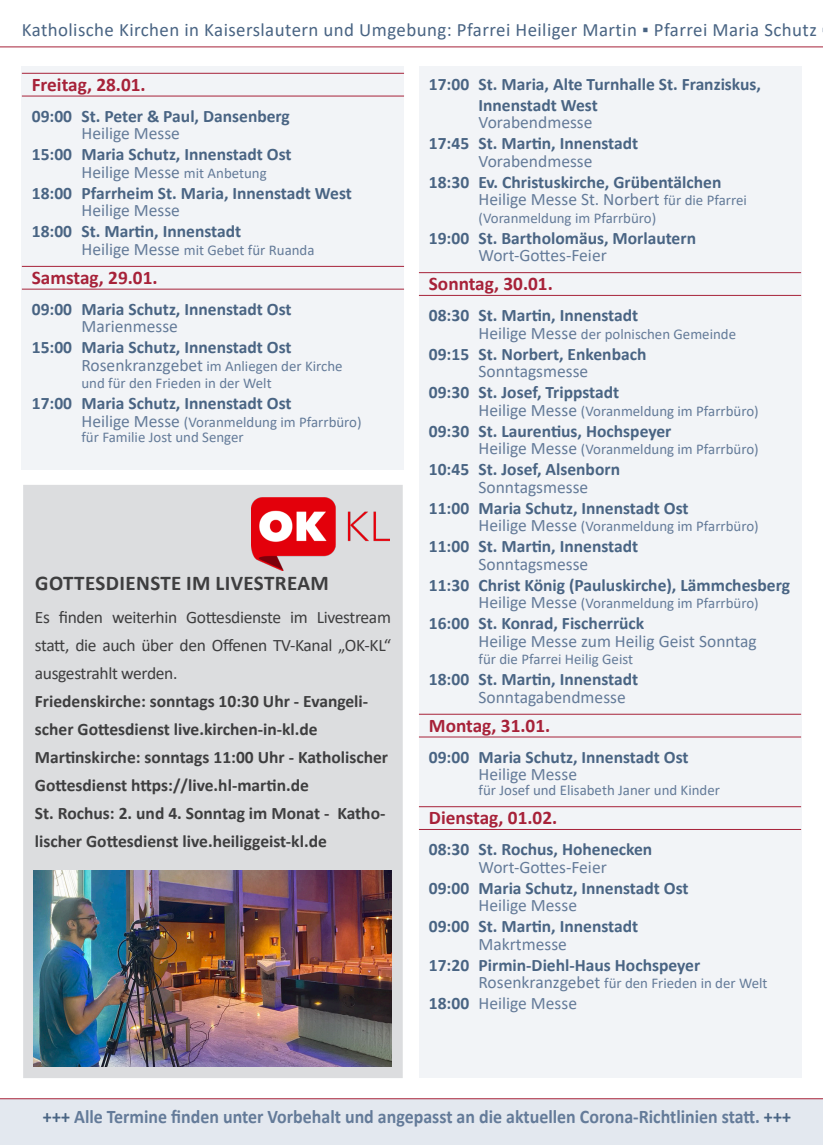
<style>
.page{position:relative;width:823px;height:1145px;background:#fff}
.page>*{position:absolute;margin:0;border:0;box-sizing:border-box;transform-origin:0 0}
.t1{font:700 21px "Calibri";letter-spacing:.02em;color:#3e3e3f}
.t2{font:700 19.25px "Calibri";color:#647b99;scale:.93 1}
.TagDatum{font:700 19.25px "Calibri";color:#a72239}
.t3{font:18.9px "Calibri";letter-spacing:.02em;color:#496483}
.Uhrzeit_Kirche{font:700 17.5px/21px "Calibri";color:#496483}
.Messe{font:17.5px "Calibri";color:#647b99}
.t4{font:700 17.5px/28px "Calibri";color:#3e3e3f}
.t5{font:17.5px/28px "Calibri";letter-spacing:-.02em;color:#3e3e3f;text-align:justify}
.Uhrzeit_Kirche-2{font:17.5px "Calibri";color:#647b99}
.Messe-2{font:14.88px "Calibri";color:#647b99}
.Zusatztext{font:14.88px "Calibri";color:#647b99}
.s1{font-size:14.88px}
.s2{font-size:17.5px}
.s3{font-weight:700;color:#496483}
.s4{color:#496483}
</style>
<div class="page">
<div style="left:22px;top:67px;width:382px;height:403px;background:#f2f4f7"></div>
<div style="left:419px;top:67px;width:382px;height:1011px;background:#f2f4f7"></div>
<hr style="left:22px;top:73px;width:382px;height:1px;background:#a72239">
<hr style="left:22px;top:96px;width:382px;height:1px;background:#a72239">
<hr style="left:22px;top:266px;width:382px;height:1px;background:#a72239">
<hr style="left:22px;top:289px;width:382px;height:1px;background:#a72239">
<hr style="left:419px;top:272px;width:382px;height:1px;background:#a72239">
<hr style="left:419px;top:295px;width:382px;height:1px;background:#a72239">
<hr style="left:419px;top:714px;width:382px;height:1px;background:#a72239">
<hr style="left:419px;top:737px;width:382px;height:1px;background:#a72239">
<hr style="left:419px;top:806px;width:382px;height:1px;background:#a72239">
<hr style="left:419px;top:829px;width:382px;height:1px;background:#a72239">
<div style="left:0;top:1099px;width:823px;height:46px;background:#e3e8ef"></div>
<hr style="left:0;top:1098px;width:823px;height:1px;background:#a72239">
<hr style="left:0;top:47px;width:823px;height:1px;background:#a72239">
<div style="left:24px;top:486px;width:378px;height:591px;background:#dcdddf"></div>
<div style="left:23px;top:485px;width:380px;height:593px;border:2px solid #dcdddf"></div>
<img style="left:33px;top:870px;width:358px;height:196px">
<img style="left:252px;top:498px;width:137px;height:72px">
<p class="t3" style="left:22px;top:17px;width:796px">Katholische Kirchen in Kaiserslautern und Umgebung: Pfarrei Heiliger Martin ▪ Pfarrei Maria Schutz</p>
<p class="TagDatum" style="left:32px;top:71px;width:115px">Freitag, 28.01.</p>
<p class="Uhrzeit_Kirche" style="left:32px;top:105px;width:259px">09:00 St. Peter &amp; Paul, Dansenberg</p>
<p class="Messe" style="left:81px;top:121px;width:100px">Heilige Messe</p>
<p class="Uhrzeit_Kirche" style="left:32px;top:144px;width:261px">15:00 Maria Schutz, Innenstadt Ost</p>
<p class="Messe" style="left:81px;top:160px;width:187px">Heilige Messe <span class="s1">mit Anbetung</span></p>
<p class="Uhrzeit_Kirche" style="left:32px;top:182px;width:321px">18:00 Pfarrheim St. Maria, Innenstadt West</p>
<p class="Messe" style="left:81px;top:198px;width:100px">Heilige Messe</p>
<p class="Uhrzeit_Kirche" style="left:32px;top:221px;width:211px">18:00 St. Martin, Innenstadt</p>
<p class="Messe-2" style="left:81px;top:240px;width:234px"><span class="s2">Heilige Messe</span> mit Gebet für Ruanda</p>
<p class="TagDatum" style="left:32px;top:264px;width:127px">Samstag, 29.01.</p>
<p class="Uhrzeit_Kirche" style="left:32px;top:298px;width:261px">09:00 Maria Schutz, Innenstadt Ost</p>
<p class="Messe" style="left:81px;top:314px;width:98px">Marienmesse</p>
<p class="Uhrzeit_Kirche" style="left:32px;top:337px;width:261px">15:00 Maria Schutz, Innenstadt Ost</p>
<p class="Messe-2" style="left:81px;top:356px;width:263px"><span class="s2">Rosenkranzgebet</span> im Anliegen der Kirche</p>
<p class="Messe-2" style="left:81px;top:373px;width:192px">und für den Frieden in der Welt</p>
<p class="Uhrzeit_Kirche" style="left:32px;top:393px;width:261px">17:00 Maria Schutz, Innenstadt Ost</p>
<p class="Messe-2" style="left:81px;top:412px;width:282px"><span class="s2">Heilige Messe</span> (Voranmeldung im Pfarrbüro)</p>
<p class="Zusatztext" style="left:81px;top:426px;width:164px">für Familie Jost und Senger</p>
<p class="Uhrzeit_Kirche" style="left:478px;top:73px;width:284px;text-indent:-50px">17:00 St. Maria, Alte Turnhalle St. Franziskus,<br>Innenstadt West</p>
<p class="Messe" style="left:478px;top:110px;width:115px">Vorabendmesse</p>
<p class="Uhrzeit_Kirche" style="left:429px;top:133px;width:211px">17:45 St. Martin, Innenstadt</p>
<p class="Messe" style="left:478px;top:149px;width:115px">Vorabendmesse</p>
<p class="Uhrzeit_Kirche" style="left:429px;top:171px;width:294px">18:30 Ev. Christuskirche, Grübentälchen</p>
<p class="Messe" style="left:478px;top:187px;width:270px">Heilige Messe St. Norbert <span class="s1">für die Pfarrei</span></p>
<p class="Messe-2" style="left:478px;top:207px;width:179px">(Voranmeldung im Pfarrbüro)</p>
<p class="Uhrzeit_Kirche" style="left:429px;top:227px;width:269px">19:00 St. Bartholomäus, Morlautern</p>
<p class="Messe" style="left:478px;top:243px;width:130px">Wort-Gottes-Feier</p>
<p class="TagDatum" style="left:429px;top:270px;width:125px">Sonntag, 30.01.</p>
<p class="Uhrzeit_Kirche" style="left:429px;top:305px;width:211px">08:30 St. Martin, Innenstadt</p>
<p class="Messe-2" style="left:478px;top:323px;width:259px"><span class="s2">Heilige Messe</span> der polnischen Gemeinde</p>
<p class="Uhrzeit_Kirche" style="left:429px;top:343px;width:219px">09:15 St. Norbert, Enkenbach</p>
<p class="Messe" style="left:478px;top:359px;width:111px">Sonntagsmesse</p>
<p class="Uhrzeit_Kirche" style="left:429px;top:382px;width:192px">09:30 St. Josef, Trippstadt</p>
<p class="Messe-2" style="left:478px;top:400px;width:282px"><span class="s2">Heilige Messe</span> (Voranmeldung im Pfarrbüro)</p>
<p class="Uhrzeit_Kirche" style="left:429px;top:420px;width:244px">09:30 St. Laurentius, Hochspeyer</p>
<p class="Messe-2" style="left:478px;top:439px;width:282px"><span class="s2">Heilige Messe</span> (Voranmeldung im Pfarrbüro)</p>
<p class="Uhrzeit_Kirche" style="left:429px;top:459px;width:193px">10:45 St. Josef, Alsenborn</p>
<p class="Messe" style="left:478px;top:475px;width:111px">Sonntagsmesse</p>
<p class="Uhrzeit_Kirche" style="left:429px;top:497px;width:261px">11:00 Maria Schutz, Innenstadt Ost</p>
<p class="Messe-2" style="left:478px;top:516px;width:282px"><span class="s2">Heilige Messe</span> (Voranmeldung im Pfarrbüro)</p>
<p class="Uhrzeit_Kirche" style="left:429px;top:536px;width:211px">11:00 St. Martin, Innenstadt</p>
<p class="Messe" style="left:478px;top:552px;width:111px">Sonntagsmesse</p>
<p class="Uhrzeit_Kirche" style="left:429px;top:574px;width:362px">11:30 Christ König (Pauluskirche), Lämmchesberg</p>
<p class="Messe-2" style="left:478px;top:593px;width:282px"><span class="s2">Heilige Messe</span> (Voranmeldung im Pfarrbüro)</p>
<p class="Uhrzeit_Kirche" style="left:429px;top:613px;width:217px">16:00 St. Konrad, Fischerrück</p>
<p class="Messe" style="left:478px;top:629px;width:280px">Heilige Messe zum Heilig Geist Sonntag</p>
<p class="Messe-2" style="left:478px;top:649px;width:156px">für die Pfarrei Heilig Geist</p>
<p class="Uhrzeit_Kirche" style="left:429px;top:669px;width:211px">18:00 St. Martin, Innenstadt</p>
<p class="Messe" style="left:478px;top:685px;width:149px">Sonntagabendmesse</p>
<p class="TagDatum" style="left:429px;top:712px;width:123px">Montag, 31.01.</p>
<p class="Uhrzeit_Kirche" style="left:429px;top:746px;width:261px">09:00 Maria Schutz, Innenstadt Ost</p>
<p class="Messe" style="left:478px;top:762px;width:100px">Heilige Messe</p>
<p class="Zusatztext" style="left:478px;top:780px;width:243px">für Josef und Elisabeth Janer und Kinder</p>
<p class="TagDatum" style="left:429px;top:804px;width:130px">Dienstag, 01.02.</p>
<p class="Uhrzeit_Kirche" style="left:429px;top:839px;width:225px">08:30 St. Rochus, Hohenecken</p>
<p class="Messe" style="left:478px;top:855px;width:130px">Wort-Gottes-Feier</p>
<p class="Uhrzeit_Kirche" style="left:429px;top:877px;width:261px">09:00 Maria Schutz, Innenstadt Ost</p>
<p class="Messe" style="left:478px;top:893px;width:100px">Heilige Messe</p>
<p class="Uhrzeit_Kirche" style="left:429px;top:916px;width:211px">09:00 St. Martin, Innenstadt</p>
<p class="Messe" style="left:478px;top:932px;width:90px">Makrtmesse</p>
<p class="Uhrzeit_Kirche" style="left:429px;top:954px;width:273px">17:20 Pirmin-Diehl-Haus Hochspeyer</p>
<p class="Messe-2" style="left:478px;top:973px;width:290px"><span class="s2">Rosenkranzgebet</span> für den Frieden in der Welt</p>
<p class="Uhrzeit_Kirche-2" style="left:429px;top:991px;width:150px"><span class="s3">18:00</span> Heilige Messe</p>
<p class="t1" style="left:35px;top:568px;width:295px">GOTTESDIENSTE IM LIVESTREAM</p>
<p class="t5" style="left:35px;top:603px;width:357px">Es finden weiterhin Gottesdienste im Livestream statt, die auch über den Offenen TV-Kanal „OK-KL“ ausgestrahlt werden.</p>
<p class="t4" style="left:35px;top:687px;width:335px">Friedenskirche: sonntags 10:30 Uhr - Evangeli&shy;scher Gottesdienst live.kirchen-in-kl.de</p>
<p class="t4" style="left:35px;top:743px;width:355px">Martinskirche: sonntags 11:00 Uhr - Katholischer<br>Gottesdienst https://live.hl-martin.de</p>
<p class="t4" style="left:35px;top:799px;width:352px">St. Rochus: 2. und 4. Sonntag im Monat - Katho&shy;lischer Gottesdienst live.heiliggeist-kl.de</p>
<p class="t2" style="left:43px;top:1103px;width:806px"><span class="s4">+++</span> Alle Termine finden unter Vorbehalt und angepasst an die aktuellen Corona-Richtlinien statt. <span class="s4">+++</span></p>
</div>
